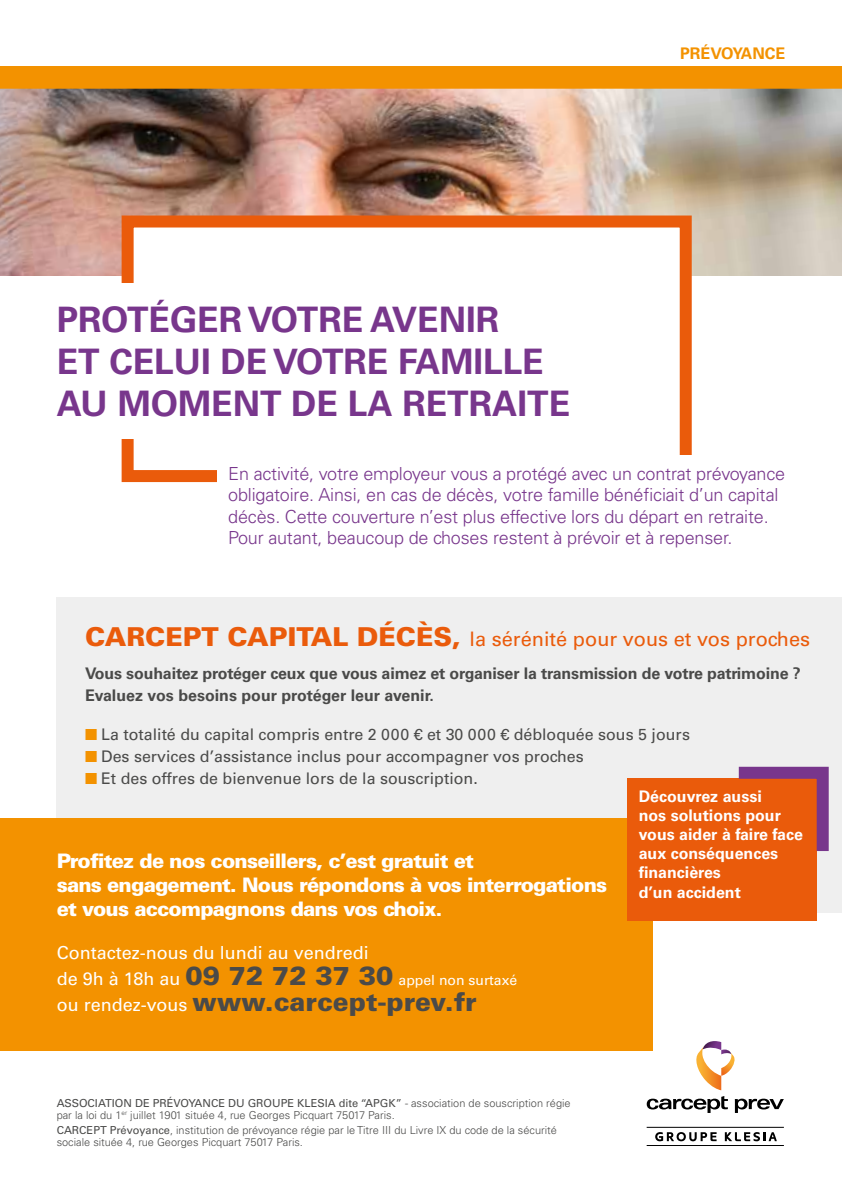
<style>
.page{position:relative;width:842px;height:1191px;background:#fff}
.page>*{position:absolute;margin:0;border:0;box-sizing:border-box;transform-origin:0 0}
.t1{font:700 35px/42px "Univers LT Std";color:#78368c}
.t2{font:900 26px "Univers LT";color:#4a4a49}
.t3{font:900 20px/24px "Univers LT";letter-spacing:-.04em;color:#fff}
.t4{font:20px "Univers LT";color:#ea5b0b}
.t5{font:300 18px/21.6px "Univers LT Std";letter-spacing:-.01em;color:#78368c}
.t6{font:18px "Univers LT";color:#fff}
.t7{font:16px "Univers LT";color:#4a4a49}
.t8{font:700 16px/22px "Univers LT Std";letter-spacing:-.01em;color:#4a4a49}
.t9{font:700 16px/19.2px "Univers LT Std";color:#fff}
.t10{font:700 16px "Univers LT Std";color:#f39200}
.t11{font:14px "Univers LT";color:#fff}
.t12{font:300 11px/14.8px "Univers LT Std";color:#4a4a49}
.t13{font:11px "Univers LT";color:#4a4a49}
.s1{font-weight:900;font-size:26px}
.s2{color:#f39200}
.s3{font-size:18px}
.s4{font-weight:900;font-size:26px;color:#4a4a49}
.s5{font-weight:400;font-size:18px;color:#fff}
.s6{font-family:"Univers LT Std";font-weight:300}
.s7{font-family:"Univers LT";font-weight:400}
</style>
<div class="page">
<img style="left:0;top:89px;width:842px;height:186px">
<div style="left:122px;top:215px;width:570px;height:267px;background:#fff;border:12px solid #ea5b0b"></div>
<div style="left:57px;top:283px;width:620px;height:156px;background:#fff"></div>
<svg style="left:696px;top:1041px;width:39px;height:49px"></svg>
<svg style="left:647px;top:1096px;width:81px;height:17px"></svg>
<svg style="left:735px;top:1098px;width:49px;height:15px"></svg>
<svg style="left:655px;top:1132px;width:62px;height:9px"></svg>
<svg style="left:725px;top:1132px;width:52px;height:9px"></svg>
<hr style="left:647px;top:1127px;width:137px;height:1px;background:#000">
<hr style="left:647px;top:1145px;width:137px;height:1px;background:#000">
<div style="left:0;top:66px;width:842px;height:23px;background:#f39200"></div>
<div style="left:217px;top:455px;width:580px;height:123px;background:#fff"></div>
<div style="left:57px;top:597px;width:785px;height:315px;background:#efefef"></div>
<div style="left:0;top:818px;width:652px;height:232px;background:#f39200"></div>
<div style="left:627px;top:778px;width:190px;height:142px;background:#ea5b0b"></div>
<svg style="left:738px;top:766px;width:91px;height:85px"></svg>
<h1 class="t1" style="left:57px;top:299px;width:515px">PROTÉGER VOTRE AVENIR<br>ET CELUI DE VOTRE FAMILLE<br>AU MOMENT DE LA RETRAITE</h1>
<p class="t10" style="left:680px;top:44px;width:107px">PRÉVOYANCE</p>
<p class="t5" style="left:228px;top:462px;width:558px">En activité, votre employeur vous a protégé avec un contrat prévoyance obligatoire. Ainsi, en cas de décès, votre famille bénéficiait d’un capital décès. Cette couverture n’est plus effective lors du départ en retraite.<br>Pour autant, beaucoup de choses restent à prévoir et à repenser.</p>
<p class="t4" style="left:85px;top:627px;width:727px"><span class="s1">CARCEPT CAPITAL DÉCÈS,</span> la sérénité pour vous et vos proches</p>
<p class="t8" style="left:85px;top:663px;width:717px">Vous souhaitez protéger ceux que vous aimez et organiser la transmission de votre patrimoine ?<br>Evaluez vos besoins pour protéger leur avenir.</p>
<p class="t7" style="left:85px;top:725px;width:606px"><span class="s2">■</span> La totalité du capital compris entre 2 000 € et 30 000 € débloquée sous 5 jours</p>
<p class="t7" style="left:85px;top:747px;width:500px"><span class="s2">■</span> Des services d’assistance inclus pour accompagner vos proches</p>
<p class="t7" style="left:85px;top:769px;width:394px"><span class="s2">■</span> Et des offres de bienvenue lors de la souscription.</p>
<p class="t3" style="left:57px;top:848px;width:552px">Profitez de nos conseillers, c’est gratuit et<br>sans engagement. Nous répondons à vos interrogations et vous accompagnons dans vos choix.</p>
<p class="t6" style="left:57px;top:942px;width:314px">Contactez-nous du lundi au vendredi</p>
<p class="t11" style="left:57px;top:972px;width:462px"><span class="s3">de 9h à 18h au</span> <span class="s4">09 72 72 37 30</span> appel non surtaxé</p>
<h2 class="t2" style="left:57px;top:985px;width:422px"><span class="s5">ou rendez-vous</span> www.carcept-prev.fr</h2>
<p class="t9" style="left:639px;top:786px;width:166px">Découvrez aussi<br>nos solutions pour vous aider à faire face aux conséquences financières<br>d’un accident</p>
<p class="t13" style="left:57px;top:1096px;width:515px">ASSOCIATION DE PRÉVOYANCE DU GROUPE KLESIA dite “APGK” <span class="s6">- association de souscription régie</span></p>
<p class="t12" style="left:57px;top:1107px;width:502px">par la loi du 1<sup>er</sup> juillet 1901 située 4, rue Georges Picquart 75017 Paris.<br><span class="s7">CARCEPT Prévoyance</span>, institution de prévoyance régie par le Titre III du Livre IX du code de la sécurité</p>
<p class="t12" style="left:57px;top:1134px;width:248px">sociale située 4, rue Georges Picquart 75017 Paris.</p>
</div>
